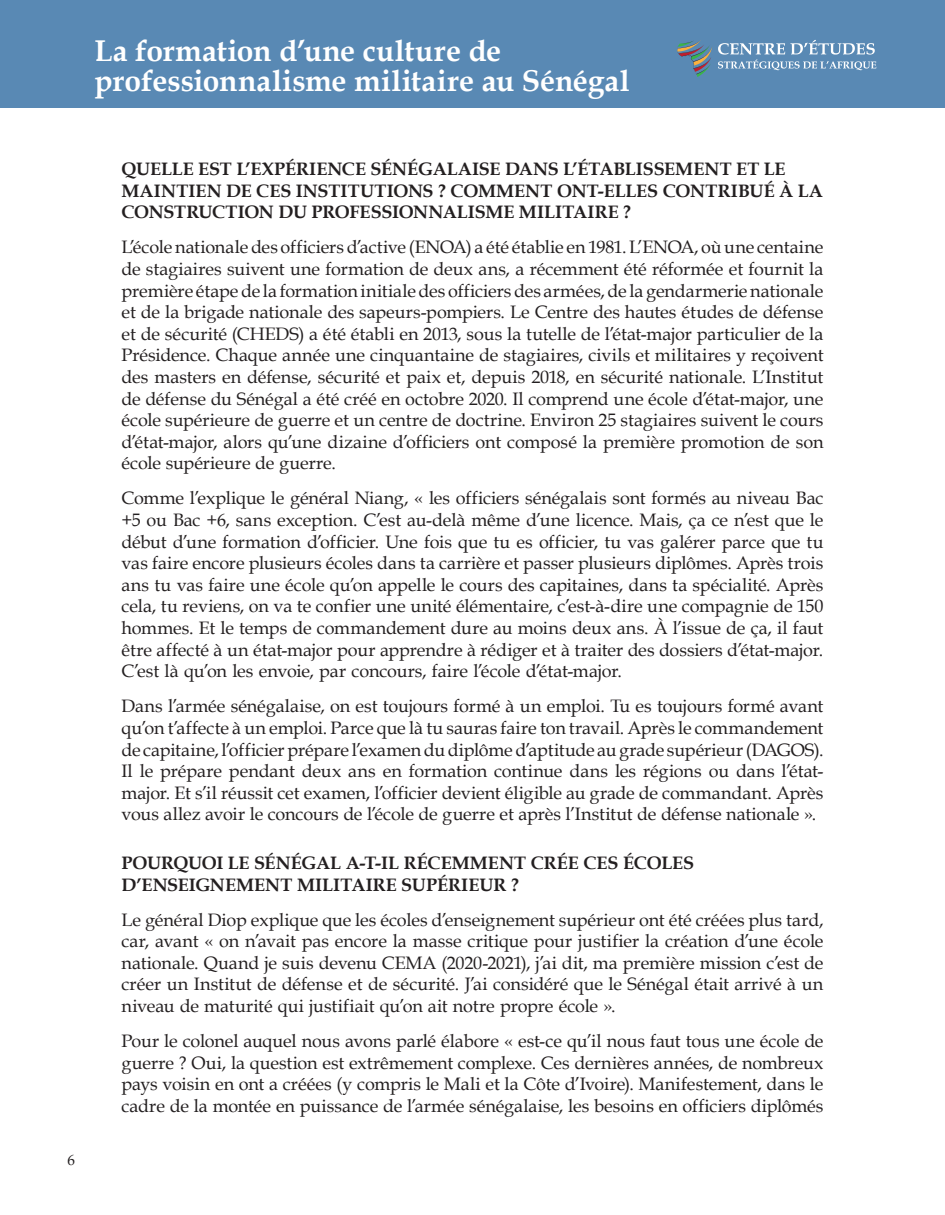
<style>
.page{position:relative;width:945px;height:1215px;background:#fff}
.page>*{position:absolute;margin:0;border:0;box-sizing:border-box;transform-origin:0 0}
.t1{font:700 30px/30px "Book Antiqua";letter-spacing:.005em;color:#fff}
.t2{font:18px/21.6px "Book Antiqua";letter-spacing:-.005em;color:#231f20;text-align:justify}
.t3{font:700 18px/21.6px "Book Antiqua";color:#231f20}
.t4{font:15px "Book Antiqua";color:#231f20}
</style>
<div class="page">
<div style="left:0;top:0;width:945px;height:108px;background:#5989b4"></div>
<svg style="left:677px;top:39px;width:199px;height:38px"></svg>
<h1 class="t1" style="left:94px;top:36px;width:537px">La formation d’une culture de professionnalisme militaire au Sénégal</h1>
<p class="t4" style="left:68px;top:1149px;width:9px">6</p>
<p class="t3" style="left:122px;top:158px;width:703px">QUELLE EST L’EXPÉRIENCE SÉNÉGALAISE DANS L’ÉTABLISSEMENT ET LE<br>MAINTIEN DE CES INSTITUTIONS ? COMMENT ONT-ELLES CONTRIBUÉ À LA<br>CONSTRUCTION DU PROFESSIONNALISME MILITAIRE ?</p>
<p class="t2" style="left:122px;top:236px;width:704px">L’école nationale des officiers d’active (ENOA) a été établie en 1981. L’ENOA, où une centaine de stagiaires suivent une formation de deux ans, a récemment été réformée et fournit la première étape de la formation initiale des officiers des armées, de la gendarmerie nationale et de la brigade nationale des sapeurs-pompiers. Le Centre des hautes études de défense et de sécurité (CHEDS) a été établi en 2013, sous la tutelle de l’état-major particulier de la Présidence. Chaque année une cinquantaine de stagiaires, civils et militaires y reçoivent des masters en défense, sécurité et paix et, depuis 2018, en sécurité nationale. L’Institut de défense du Sénégal a été créé en octobre 2020. Il comprend une école d’état-major, une école supérieure de guerre et un centre de doctrine. Environ 25 stagiaires suivent le cours d’état-major, alors qu’une dizaine d’officiers ont composé la première promotion de son école supérieure de guerre.</p>
<p class="t2" style="left:122px;top:487px;width:704px">Comme l’explique le général Niang, « les officiers sénégalais sont formés au niveau Bac +5 ou Bac +6, sans exception. C’est au-delà même d’une licence. Mais, ça ce n’est que le début d’une formation d’officier. Une fois que tu es officier, tu vas galérer parce que tu vas faire encore plusieurs écoles dans ta carrière et passer plusieurs diplômes. Après trois ans tu vas faire une école qu’on appelle le cours des capitaines, dans ta spécialité. Après cela, tu reviens, on va te confier une unité élémentaire, c’est-à-dire une compagnie de 150 hommes. Et le temps de commandement dure au moins deux ans. À l’issue de ça, il faut être affecté à un état-major pour apprendre à rédiger et à traiter des dossiers d’état-major.<br>C’est là qu’on les envoie, par concours, faire l’école d’état-major.</p>
<p class="t2" style="left:122px;top:695px;width:704px">Dans l’armée sénégalaise, on est toujours formé à un emploi. Tu es toujours formé avant qu’on t’affecte à un emploi. Parce que là tu sauras faire ton travail. Après le commandement de capitaine, l’officier prépare l’examen du diplôme d’aptitude au grade supérieur (DAGOS).<br>Il le prépare pendant deux ans en formation continue dans les régions ou dans l’état&shy;major. Et s’il réussit cet examen, l’officier devient éligible au grade de commandant. Après vous allez avoir le concours de l’école de guerre et après l’Institut de défense nationale ».</p>
<p class="t3" style="left:122px;top:852px;width:574px">POURQUOI LE SÉNÉGAL A-T-IL RÉCEMMENT CRÉE CES ÉCOLES<br>D’ENSEIGNEMENT MILITAIRE SUPÉRIEUR ?</p>
<p class="t2" style="left:122px;top:908px;width:704px">Le général Diop explique que les écoles d’enseignement supérieur ont été créées plus tard, car, avant « on n’avait pas encore la masse critique pour justifier la création d’une école nationale. Quand je suis devenu CEMA (2020-2021), j’ai dit, ma première mission c’est de créer un Institut de défense et de sécurité. J’ai considéré que le Sénégal était arrivé à un niveau de maturité qui justifiait qu’on ait notre propre école ».</p>
<p class="t2" style="left:122px;top:1030px;width:704px">Pour le colonel auquel nous avons parlé élabore « est-ce qu’il nous faut tous une école de guerre ? Oui, la question est extrêmement complexe. Ces dernières années, de nombreux pays voisin en ont a créées (y compris le Mali et la Côte d’Ivoire). Manifestement, dans le cadre de la montée en puissance de l’armée sénégalaise, les besoins en officiers diplômés</p>
</div>
